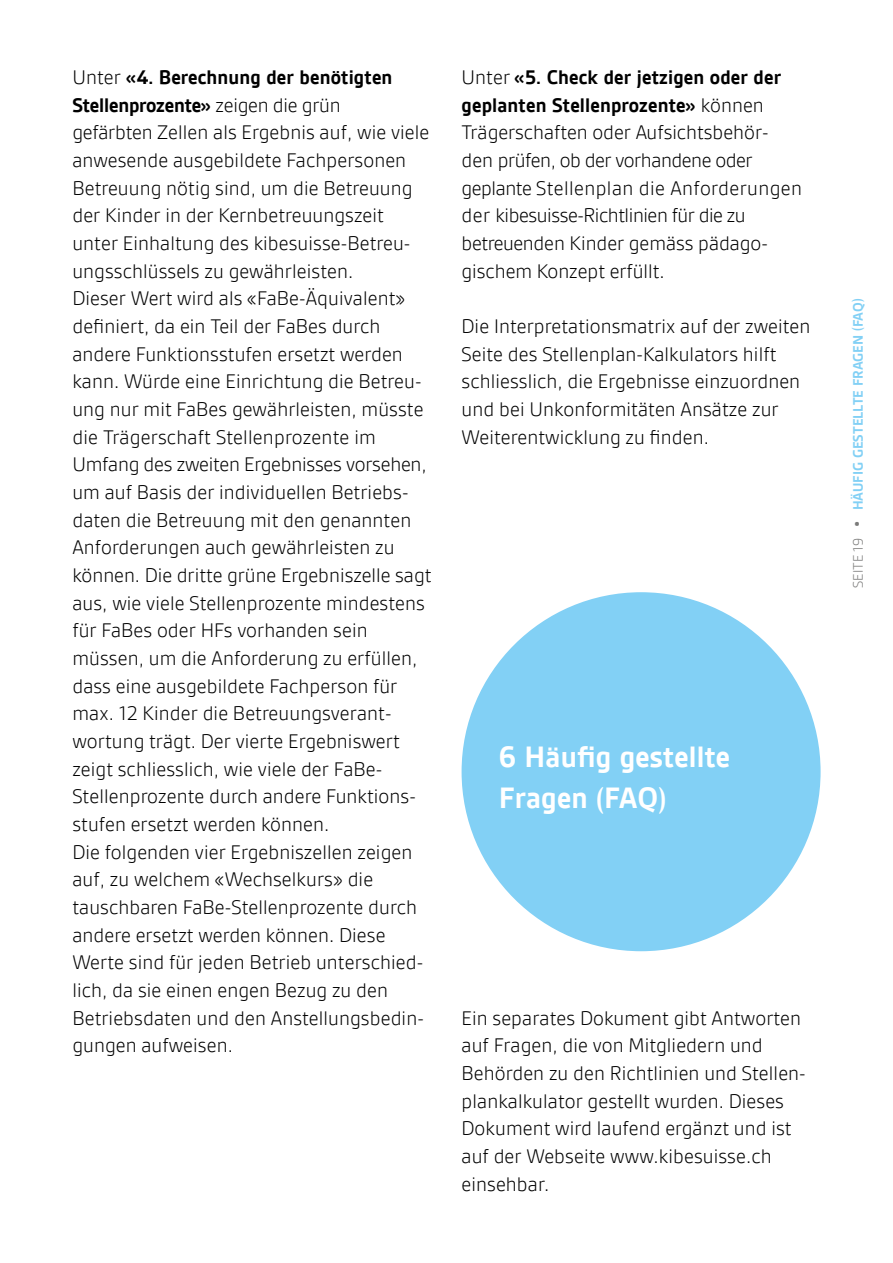
<style>
.page{position:relative;width:893px;height:1263px;background:#fff}
.page>*{position:absolute;margin:0;border:0;box-sizing:border-box;transform-origin:0 0}
.t1{font:700 31.95px/40.5px "Gesta";letter-spacing:.005em;color:#fff}
.t2{font:300 21.3px/27.6px "Gesta";letter-spacing:.005em;color:#000}
.t3{font:700 14.85px "Gesta";color:#82d0f5}
.t4{font:300 14.85px "Gesta";color:#7b7b7a}
.s1{font-weight:700}
.s2{font-weight:700;font-size:17.1px}
</style>
<div class="page">
<div style="left:462px;top:592px;width:359px;height:359px;background:#82d0f5;border-radius:50%"></div>
<p class="t2" style="left:72px;top:63px;width:360px">Unter <span class="s1">«4. Berechnung der benötigten Stellenprozente»</span> zeigen die grün<br>gefärbten Zellen als Ergebnis auf, wie viele anwesende ausgebildete Fachpersonen Betreuung nötig sind, um die Betreuung der Kinder in der Kernbetreuungszeit unter Einhaltung des kibesuisse-Betreu&shy;ungsschlüssels zu gewährleisten.<br>Dieser Wert wird als «FaBe-Äquivalent» definiert, da ein Teil der FaBes durch andere Funktionsstufen ersetzt werden kann. Würde eine Einrichtung die Betreu&shy;ung nur mit FaBes gewährleisten, müsste die Trägerschaft Stellenprozente im Umfang des zweiten Ergebnisses vorsehen, um auf Basis der individuellen Betriebs&shy;daten die Betreuung mit den genannten Anforderungen auch gewährleisten zu können. Die dritte grüne Ergebniszelle sagt aus, wie viele Stellenprozente mindestens für FaBes oder HFs vorhanden sein müssen, um die Anforderung zu erfüllen, dass eine ausgebildete Fachperson für max. 12 Kinder die Betreuungsverant&shy;wortung trägt. Der vierte Ergebniswert zeigt schliesslich, wie viele der FaBe-Stellenprozente durch andere Funktions&shy;stufen ersetzt werden können.<br>Die folgenden vier Ergebniszellen zeigen auf, zu welchem «Wechselkurs» die tauschbaren FaBe-Stellenprozente durch andere ersetzt werden können. Diese Werte sind für jeden Betrieb unterschied&shy;lich, da sie einen engen Bezug zu den Betriebsdaten und den Anstellungsbedin&shy;gungen aufweisen.</p>
<p class="t2" style="left:462px;top:63px;width:342px">Unter <span class="s1">«5. Check der jetzigen oder der geplanten Stellenprozente»</span> können Trägerschaften oder Aufsichtsbehör&shy;den prüfen, ob der vorhandene oder geplante Stellenplan die Anforderungen der kibesuisse-Richtlinien für die zu betreuenden Kinder gemäss pädago&shy;gischem Konzept erfüllt.</p>
<p class="t2" style="left:462px;top:312px;width:350px">Die Interpretationsmatrix auf der zweiten Seite des Stellenplan-Kalkulators hilft schliesslich, die Ergebnisse einzuordnen und bei Unkonformitäten Ansätze zur Weiterentwicklung zu finden.</p>
<h1 class="t1" style="left:499px;top:737px;width:233px">6 Häufig gestellte<br>Fragen (FAQ)</h1>
<p class="t2" style="left:462px;top:1004px;width:346px">Ein separates Dokument gibt Antworten auf Fragen, die von Mitgliedern und Behörden zu den Richtlinien und Stellen&shy;plankalkulator gestellt wurden. Dieses Dokument wird laufend ergänzt und ist auf der Webseite www.kibesuisse.ch einsehbar.</p>
<p class="t3" style="left:850px;top:510px;width:213px;rotate:-90deg">HÄUFIG GESTELLTE FRAGEN (FAQ)</p>
<p class="t4" style="left:850px;top:588px;width:68px;rotate:-90deg">SEITE 19 <span class="s2">•</span></p>
</div>
